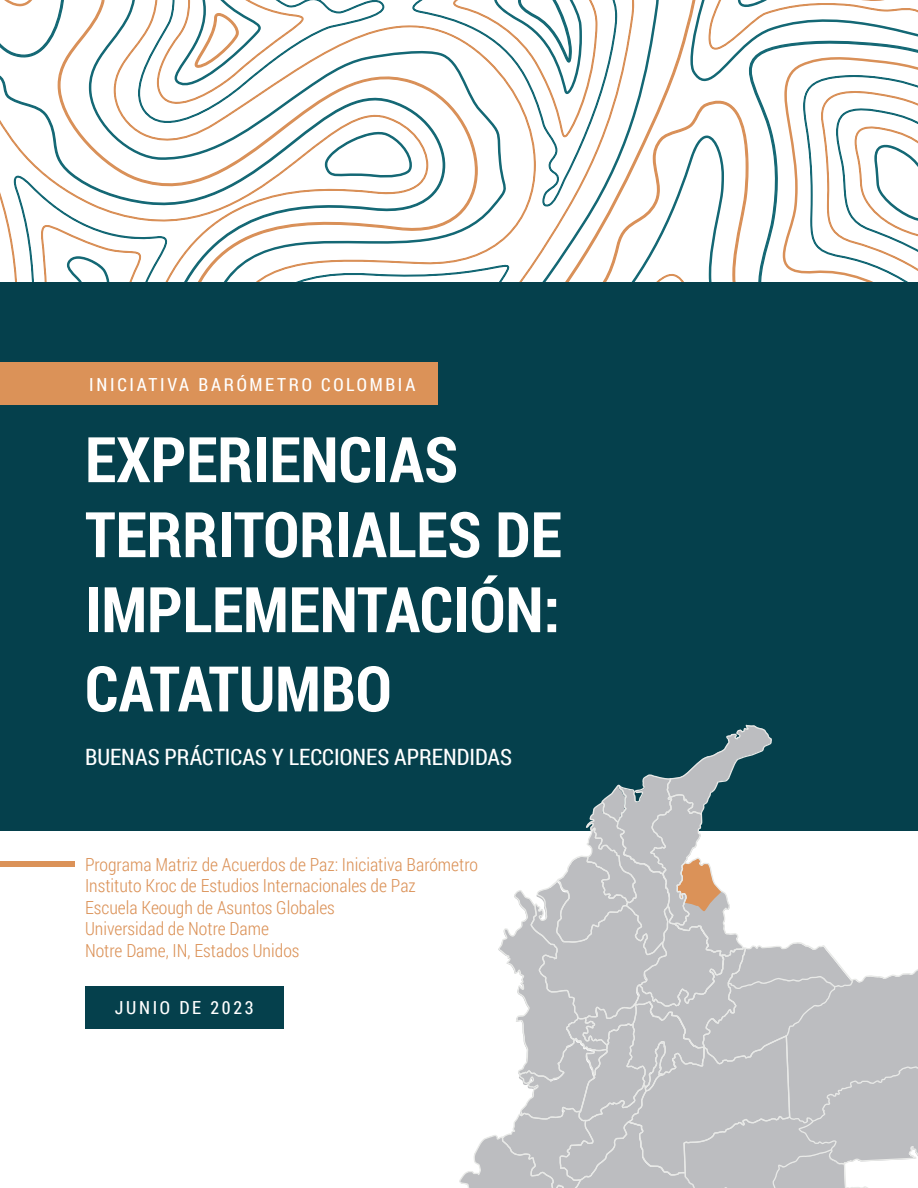
<style>
.page{position:relative;width:918px;height:1188px;background:#fff}
.page>*{position:absolute;margin:0;border:0;box-sizing:border-box;transform-origin:0 0}
.t1{font:700 63px/75px "Roboto Condensed";color:#fff}
.Tabla_Contenido{font:22.5px "Roboto Condensed";color:#fff}
.Tabla_Contenido-2{font:300 18px "Roboto Condensed";color:#db9258}
.Tabla_Contenido-3{font:18px "Roboto Condensed";letter-spacing:.15em;color:#fff}
</style>
<div class="page">
<div style="left:0;top:282px;width:918px;height:548px;background:#05404c"></div>
<div style="left:0;top:362px;width:438px;height:43px;background:#db9258"></div>
<div style="left:85px;top:986px;width:198px;height:43px;background:#05404c"></div>
<div style="left:0;top:861px;width:74px;height:6px;background:#db9258"></div>
<svg style="left:0;top:0;width:918px;height:282px"></svg>
<svg style="left:459px;top:724px;width:459px;height:464px"></svg>
<p class="Tabla_Contenido-3" style="left:89px;top:372px;width:328px">INICIATIVA BARÓMETRO COLOMBIA</p>
<p class="t1" style="left:85px;top:420px;width:478px">EXPERIENCIAS<br>TERRITORIALES DE<br>IMPLEMENTACIÓN:</p>
<p class="t1" style="left:85px;top:649px;width:308px">CATATUMBO</p>
<p class="Tabla_Contenido" style="left:85px;top:741px;width:429px">BUENAS PRÁCTICAS Y LECCIONES APRENDIDAS</p>
<p class="Tabla_Contenido-2" style="left:85px;top:852px;width:394px">Programa Matriz de Acuerdos de Paz: Iniciativa Barómetro</p>
<p class="Tabla_Contenido-2" style="left:85px;top:873px;width:332px">Instituto Kroc de Estudios Internacionales de Paz</p>
<p class="Tabla_Contenido-2" style="left:85px;top:895px;width:251px">Escuela Keough de Asuntos Globales</p>
<p class="Tabla_Contenido-2" style="left:85px;top:916px;width:185px">Universidad de Notre Dame</p>
<p class="Tabla_Contenido-2" style="left:85px;top:938px;width:216px">Notre Dame, IN, Estados Unidos</p>
<p class="Tabla_Contenido-3" style="left:115px;top:995px;width:141px">JUNIO DE 2023</p>
</div>
